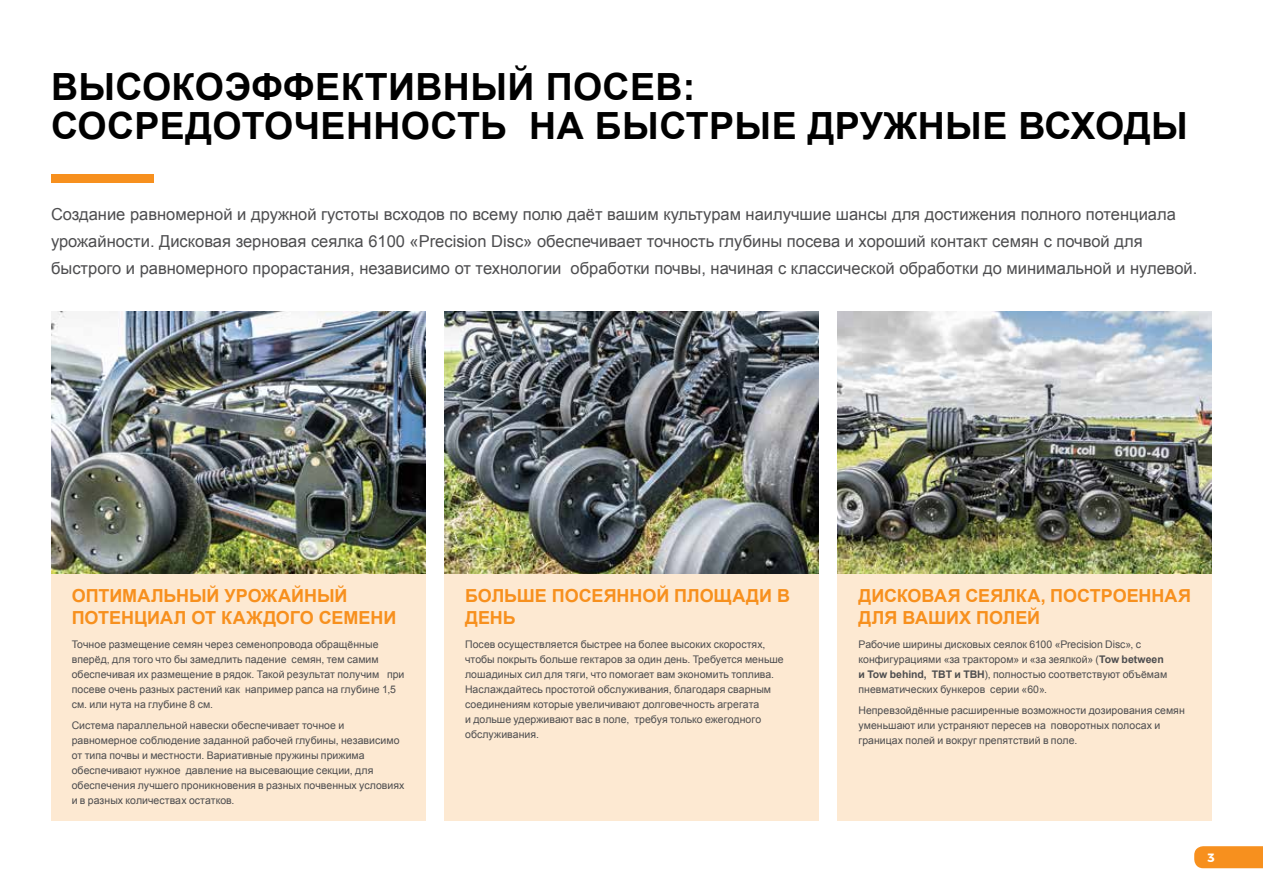
<style>
.page{position:relative;width:1263px;height:893px;background:#fff}
.page>*{position:absolute;margin:0;border:0;box-sizing:border-box;transform-origin:0 0}
.t1{font:700 37.5px/39px "Arial";letter-spacing:.01em;color:#000}
.t2{font:700 18px/21.6px "Arial";letter-spacing:-.005em;color:#f7901e}
.t3{font:16.5px/27px "Arial";color:#4d4d4f}
.t4{font:700 12px "Montserrat";color:#fff}
.t5{font:10.5px/15px "Arial";letter-spacing:.005em;color:#4d4d4f}
.s1{font-weight:700}
</style>
<div class="page">
<svg style="left:1194px;top:846px;width:69px;height:22px;background:#f79325"></svg>
<div style="left:51px;top:573px;width:374px;height:248px;background:#fde9d2"></div>
<div style="left:444px;top:573px;width:374px;height:248px;background:#fde9d2"></div>
<div style="left:838px;top:573px;width:374px;height:248px;background:#fde9d2"></div>
<img style="left:51px;top:312px;width:374px;height:261px">
<img style="left:444px;top:312px;width:374px;height:261px">
<img style="left:838px;top:312px;width:374px;height:261px">
<div style="left:51px;top:174px;width:102px;height:8px;background:#f7901e"></div>
<h1 class="t1" style="left:51px;top:68px;width:1138px">ВЫСОКОЭФФЕКТИВНЫЙ ПОСЕВ:<br>СОСРЕДОТОЧЕННОСТЬ НА БЫСТРЫЕ ДРУЖНЫЕ ВСХОДЫ</h1>
<p class="t3" style="left:51px;top:201px;width:1148px">Создание равномерной и дружной густоты всходов по всему полю даёт вашим культурам наилучшие шансы для достижения полного потенциала урожайности. Дисковая зерновая сеялка 6100 «Precision Disc» обеспечивает точность глубины посева и хороший контакт семян с почвой для быстрого и равномерного прорастания, независимо от технологии обработки почвы, начиная с классической обработки до минимальной и нулевой.</p>
<h2 class="t2" style="left:72px;top:586px;width:326px">ОПТИМАЛЬНЫЙ УРОЖАЙНЫЙ<br>ПОТЕНЦИАЛ ОТ КАЖДОГО СЕМЕНИ</h2>
<p class="t5" style="left:72px;top:636px;width:334px">Точное размещение семян через семенопровода обращённые вперёд, для того что бы замедлить падение семян, тем самим обеспечивая их размещение в рядок. Такой результат получим при посеве очень разных растений как например рапса на глубине 1,5 см. или нута на глубине 8 см.</p>
<p class="t5" style="left:72px;top:718px;width:334px">Система параллельной навески обеспечивает точное и равномерное соблюдение заданной рабочей глубины, независимо от типа почвы и местности. Вариативные пружины прижима обеспечивают нужное давление на высевающие секции, для обеспечения лучшего проникновения в разных почвенных условиях и в разных количествах остатков.</p>
<h2 class="t2" style="left:465px;top:586px;width:326px">БОЛЬШЕ ПОСЕЯННОЙ ПЛОЩАДИ В<br>ДЕНЬ</h2>
<p class="t5" style="left:465px;top:636px;width:320px">Посев осуществляется быстрее на более высоких скоростях, чтобы покрыть больше гектаров за один день. Требуется меньше лошадиных сил для тяги, что помогает вам экономить топлива.<br>Наслаждайтесь простотой обслуживания, благодаря сварным соединениям которые увеличивают долговечность агрегата<br>и дольше удерживают вас в поле, требуя только ежегодного обслуживания.</p>
<h2 class="t2" style="left:858px;top:586px;width:334px">ДИСКОВАЯ СЕЯЛКА, ПОСТРОЕННАЯ<br>ДЛЯ ВАШИХ ПОЛЕЙ</h2>
<p class="t5" style="left:858px;top:636px;width:310px">Рабочие ширины дисковых сеялок 6100 «Precision Disc», с конфигурациями «за трактором» и «за зеялкой» (<span class="s1">Tow between и Tow behind, TBT и TBH</span>), полностью соответствуют объёмам пневматических бункеров серии «60».</p>
<p class="t5" style="left:858px;top:703px;width:328px">Непревзойдённые расширенные возможности дозирования семян уменьшают или устраняют пересев на поворотных полосах и границах полей и вокруг препятствий в поле.</p>
<p class="t4" style="left:1207px;top:848px;width:9px">3</p>
</div>
